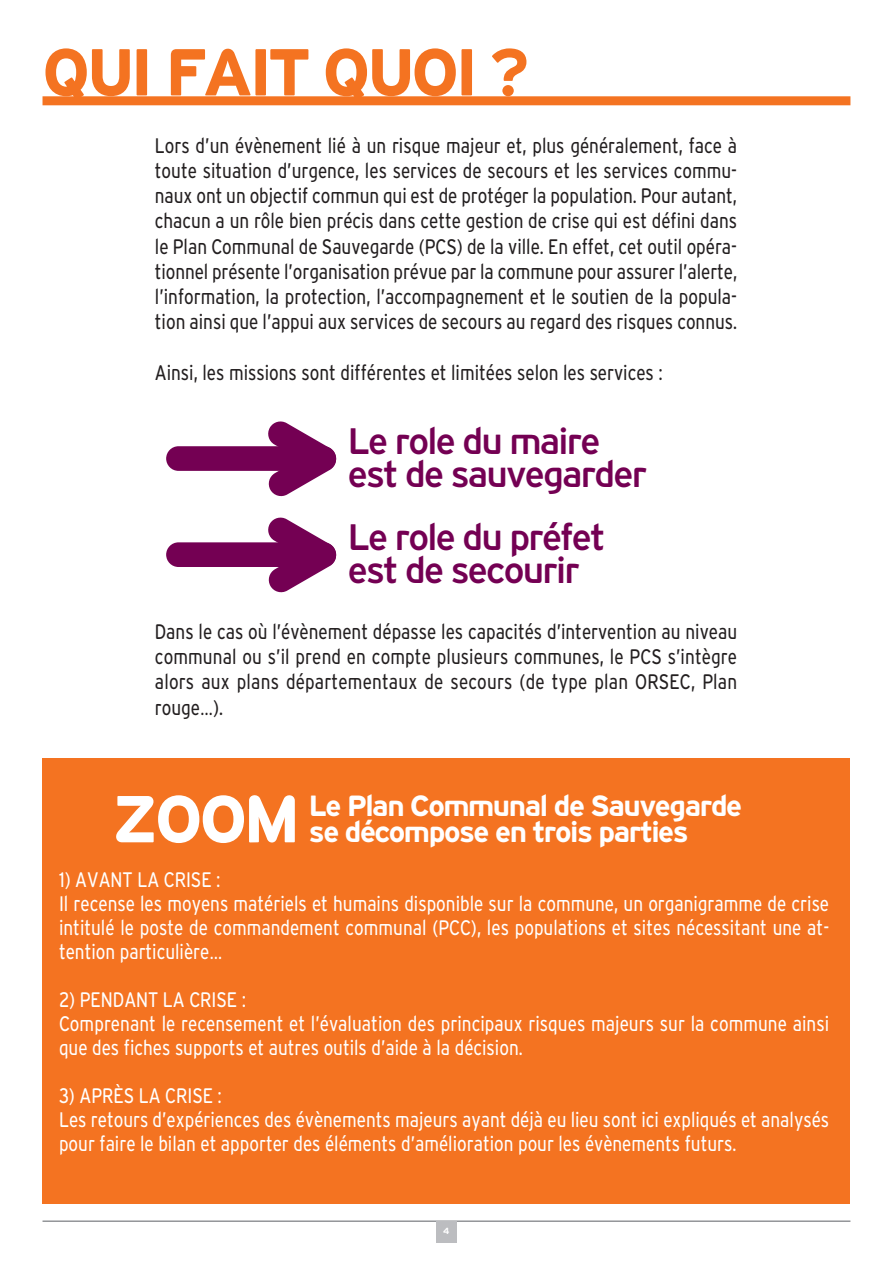
<style>
.page{position:relative;width:893px;height:1263px;background:#fff}
.page>*{position:absolute;margin:0;border:0;box-sizing:border-box;transform-origin:0 0}
.t1{font:800 66.15px "Teleneue";letter-spacing:-.05em;color:#f47321}
.t2{font:800 66.15px "Teleneue";color:#fff}
.t3{font:700 36.75px/32.5px "Teleneue";letter-spacing:-.05em;color:#740053}
.t4{font:800 29.25px/25.8px "Teleneue";letter-spacing:-.05em;color:#fff}
.t5{font:500 condensed 21px/25.2px "Teleneue";color:#231f20;text-align:justify;scale:.9 1}
.t6{font:500 condensed 21px/24px "Teleneue";color:#fff;scale:.9 1}
.t7{font:9px "Teleneue";color:#fff}
.s1{font-family:"Calibri";font-weight:400;font-stretch:normal}
</style>
<div class="page">
<hr style="left:43px;top:1220px;width:807px;height:2px;background:#939598">
<div style="left:436px;top:1221px;width:21px;height:21px;background:#bcbdc0"></div>
<div style="left:43px;top:758px;width:807px;height:445px;background:#f47321"></div>
<div style="left:43px;top:96px;width:807px;height:9px;background:#f47321"></div>
<div style="left:166px;top:446px;width:170px;height:25px;background:#740053;border-radius:12px"></div>
<svg style="left:266px;top:421px;width:71px;height:76px"></svg>
<div style="left:166px;top:542px;width:170px;height:25px;background:#740053;border-radius:12px"></div>
<svg style="left:266px;top:517px;width:71px;height:76px"></svg>
<h1 class="t1" style="left:43px;top:34px;width:488px">QUI FAIT QUOI ?</h1>
<p class="t5" style="left:155px;top:133px;width:648px">Lors d’un évènement lié à un risque majeur et, plus généralement, face à toute situation d’urgence, les services de secours et les services commu&shy;naux ont un objectif commun qui est de protéger la population. Pour autant, chacun a un rôle bien précis dans cette gestion de crise qui est défini dans le Plan Communal de Sauvegarde (PCS) de la ville. En effet, cet outil opéra&shy;tionnel présente l’organisation prévue par la commune pour assurer l’alerte, l’information, la protection, l’accompagnement et le soutien de la popula&shy;tion ainsi que l’appui aux services de secours au regard des risques connus.</p>
<p class="t5" style="left:155px;top:360px;width:566px">Ainsi, les missions sont différentes et limitées selon les services :</p>
<h2 class="t3" style="left:348px;top:425px;width:301px">Le role du maire est de sauvegarder</h2>
<h2 class="t3" style="left:348px;top:521px;width:259px">Le role du préfet est de secourir</h2>
<p class="t5" style="left:155px;top:619px;width:648px">Dans le cas où l’évènement dépasse les capacités d’intervention au niveau communal ou s’il prend en compte plusieurs communes, le PCS s’intègre alors aux plans départementaux de secours (de type plan ORSEC, Plan rouge<span class="s1">…</span>).</p>
<h1 class="t2" style="left:112px;top:781px;width:189px">ZOOM</h1>
<h3 class="t4" style="left:309px;top:793px;width:435px">Le Plan Communal de Sauvegarde se décompose en trois parties</h3>
<p class="t6" style="left:59px;top:867px;width:857px">1) AVANT LA CRISE :<br>Il recense les moyens matériels et humains disponible sur la commune, un organigramme de crise intitulé le poste de commandement communal (PCC), les populations et sites nécessitant une at&shy;tention particulière<span class="s1">…</span></p>
<p class="t6" style="left:59px;top:987px;width:857px">2) PENDANT LA CRISE :<br>Comprenant le recensement et l’évaluation des principaux risques majeurs sur la commune ainsi que des fiches supports et autres outils d’aide à la décision.</p>
<p class="t6" style="left:59px;top:1083px;width:857px">3) APRÈS LA CRISE :<br>Les retours d’expériences des évènements majeurs ayant déjà eu lieu sont ici expliqués et analysés pour faire le bilan et apporter des éléments d’amélioration pour les évènements futurs.</p>
<p class="t7" style="left:443px;top:1226px;width:8px">4</p>
</div>
